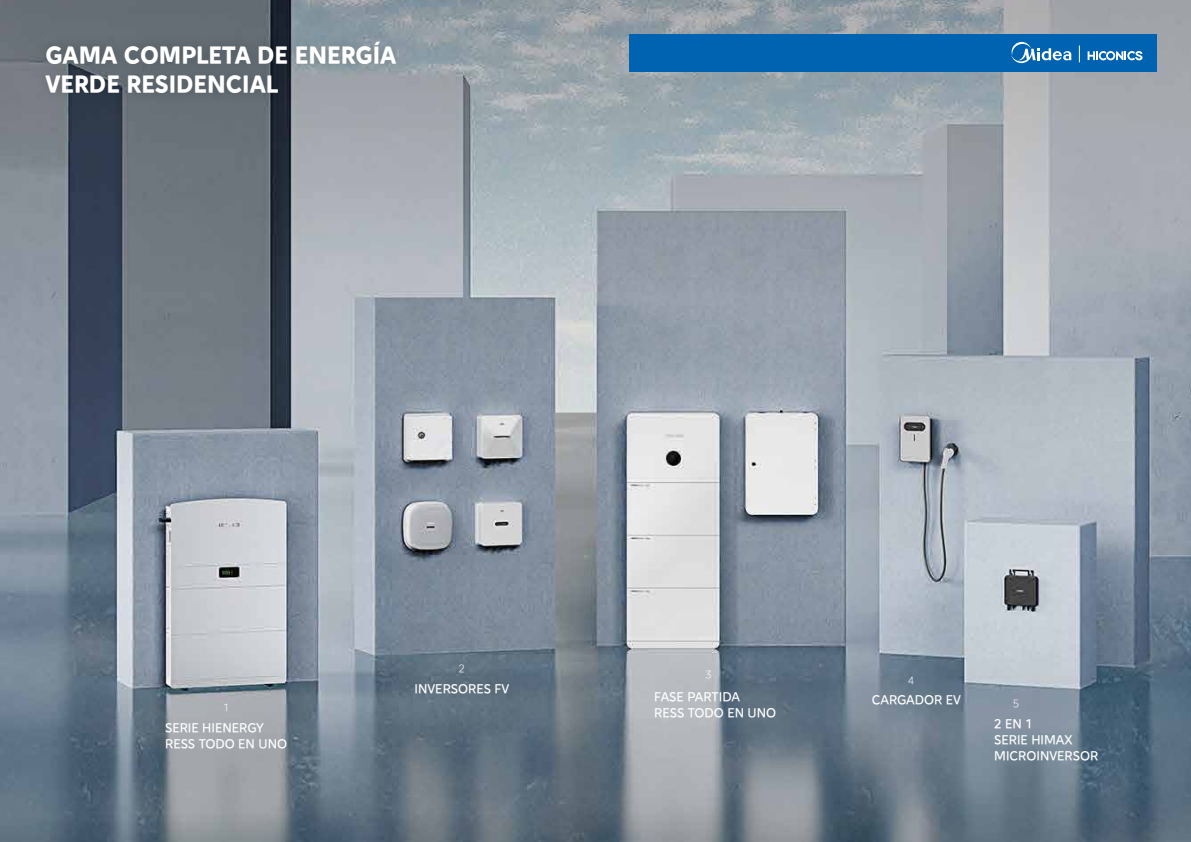
<style>
.page{position:relative;width:1191px;height:842px;background:#fff}
.page>*{position:absolute;margin:0;border:0;box-sizing:border-box;transform-origin:0 0}
.t1{font:800 22.5px/28.8px "Midea Type Global";color:#fff}
.t2{font:500 12px/16px "Midea Type Global";color:#fff}
.t3{font:300 10px "Midea Type Global";color:#fff}
</style>
<div class="page">
<img style="left:0;top:0;width:1191px;height:842px">
<div style="left:629px;top:34px;width:527px;height:38px;background:#0063b2"></div>
<svg style="left:1087px;top:51px;width:55px;height:9px"></svg>
<svg style="left:1011px;top:42px;width:60px;height:21px"></svg>
<svg style="left:1079px;top:46px;width:1px;height:16px"></svg>
<img style="left:28px;top:25px;width:451px;height:90px">
<h1 class="t1" style="left:45px;top:38px;width:352px">GAMA COMPLETA DE ENERGÍA<br>VERDE RESIDENCIAL</h1>
<p class="t3" style="left:223px;top:699px;width:7px">1</p>
<p class="t2" style="left:165px;top:719px;width:123px">SERIE HIENERGY<br>RESS TODO EN UNO</p>
<p class="t3" style="left:459px;top:661px;width:7px">2</p>
<p class="t2" style="left:414px;top:679px;width:96px">INVERSORES FV</p>
<p class="t3" style="left:705px;top:666px;width:7px">3</p>
<p class="t2" style="left:654px;top:687px;width:123px">FASE PARTIDA<br>RESS TODO EN UNO</p>
<p class="t3" style="left:908px;top:672px;width:7px">4</p>
<p class="t2" style="left:871px;top:690px;width:91px">CARGADOR EV</p>
<p class="t3" style="left:1013px;top:695px;width:7px">5</p>
<p class="t2" style="left:994px;top:714px;width:106px">2 EN 1<br>SERIE HIMAX<br>MICROINVERSOR</p>
</div>
